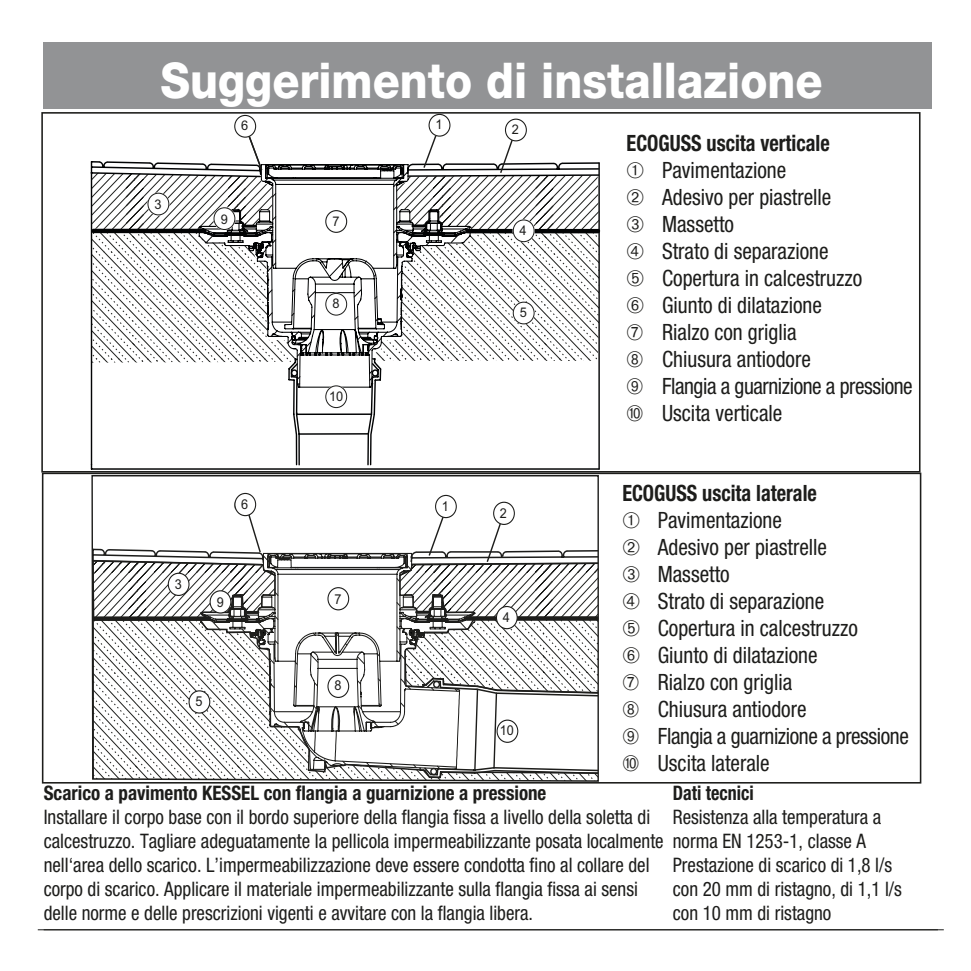
<style>
.page{position:relative;width:971px;height:971px;background:#fff}
.page>*{position:absolute;margin:0;border:0;box-sizing:border-box;transform-origin:0 0}
.t1{font:800 49.25px "Helvetica Neue LT Std";color:#fff;scale:.9 1}
.t2{font:condensed 22.5px/27px "Helvetica Neue LT Std";color:#1d1d1b;scale:.95 1}
.t3{font:condensed 20px/24px "Helvetica Neue LT Std";color:#1d1d1b;scale:.95 1}
.t4{font:700 condensed 20px "Helvetica Neue LT Std";color:#1d1d1b;scale:.95 1}
.t5{font:700 condensed 20px "Helvetica Neue LT Std";color:#1d1d1b;scale:.9 1}
.t6{font:13.5px "Arial";color:#1d1d1b;scale:.93 1}
.t7{font:13.25px "Arial";color:#1d1d1b;scale:.96 1}
.s1{font-weight:700}
</style>
<div class="page">
<div style="left:43px;top:43px;width:888px;height:66px;background:#929395"></div>
<hr style="left:44px;top:929px;width:900px;height:1px;background:#1d1d1b">
<hr style="left:38px;top:929px;width:900px;height:1px;background:#1d1d1b">
<svg style="left:90px;top:161px;width:197px;height:309px"></svg>
<svg style="left:287px;top:162px;width:313px;height:308px"></svg>
<div style="left:326px;top:386px;width:21px;height:22px;background:#fff;border-radius:50%"></div>
<div style="left:325px;top:385px;width:22px;height:23px;border:1px solid #1d1d1b;border-radius:50%"></div>
<div style="left:505px;top:119px;width:22px;height:22px;border:1px solid #1d1d1b;border-radius:50%"></div>
<div style="left:428px;top:114px;width:22px;height:23px;border:1px solid #1d1d1b;border-radius:50%"></div>
<svg style="left:91px;top:134px;width:508px;height:229px"></svg>
<div style="left:235px;top:115px;width:21px;height:22px;background:#fff;border-radius:50%"></div>
<div style="left:234px;top:115px;width:22px;height:23px;border:1px solid #1d1d1b;border-radius:50%"></div>
<div style="left:326px;top:211px;width:21px;height:21px;background:#fff;border-radius:50%"></div>
<div style="left:325px;top:210px;width:22px;height:23px;border:1px solid #1d1d1b;border-radius:50%"></div>
<div style="left:326px;top:293px;width:21px;height:22px;background:#fff;border-radius:50%"></div>
<div style="left:325px;top:293px;width:22px;height:23px;border:1px solid #fff;border-radius:50%"></div>
<div style="left:325px;top:293px;width:22px;height:22px;border:1px solid #1d1d1b;border-radius:50%"></div>
<div style="left:214px;top:208px;width:21px;height:21px;background:#fff;border-radius:50%"></div>
<div style="left:213px;top:207px;width:23px;height:23px;border:1px solid #fff;border-radius:50%"></div>
<div style="left:214px;top:207px;width:21px;height:23px;border:1px solid #1d1d1b;border-radius:50%"></div>
<div style="left:41px;top:112px;width:879px;height:361px;border:2px solid #1d1d1b"></div>
<svg style="left:91px;top:476px;width:508px;height:304px"></svg>
<div style="left:494px;top:502px;width:20px;height:22px;background:#fff;border-radius:50%"></div>
<div style="left:493px;top:502px;width:22px;height:23px;border:1px solid #1d1d1b;border-radius:50%"></div>
<div style="left:436px;top:495px;width:20px;height:23px;background:#fff;border-radius:50%"></div>
<div style="left:435px;top:495px;width:22px;height:23px;border:1px solid #1d1d1b;border-radius:50%"></div>
<svg style="left:92px;top:513px;width:506px;height:266px"></svg>
<div style="left:235px;top:493px;width:21px;height:23px;background:#fff;border-radius:50%"></div>
<div style="left:234px;top:493px;width:22px;height:23px;border:1px solid #1d1d1b;border-radius:50%"></div>
<div style="left:328px;top:588px;width:21px;height:22px;background:#fff;border-radius:50%"></div>
<div style="left:327px;top:587px;width:22px;height:23px;border:1px solid #1d1d1b;border-radius:50%"></div>
<div style="left:328px;top:675px;width:21px;height:22px;background:#fff;border-radius:50%"></div>
<div style="left:327px;top:675px;width:22px;height:23px;border:1px solid #1d1d1b;border-radius:50%"></div>
<div style="left:210px;top:591px;width:21px;height:22px;background:#fff;border-radius:50%"></div>
<div style="left:210px;top:590px;width:21px;height:23px;border:1px solid #1d1d1b;border-radius:50%"></div>
<div style="left:42px;top:473px;width:879px;height:310px;border:2px solid #1d1d1b"></div>
<h1 class="t1" style="left:160px;top:51px;width:737px">Suggerimento di installazione</h1>
<p class="t7" style="left:155px;top:195px;width:9px">3</p>
<p class="t7" style="left:237px;top:117px;width:13px">66</p>
<p class="t7" style="left:435px;top:116px;width:9px">1</p>
<p class="t7" style="left:221px;top:210px;width:9px">9</p>
<p class="t7" style="left:332px;top:213px;width:9px">7</p>
<p class="t7" style="left:332px;top:295px;width:9px">8</p>
<p class="t7" style="left:329px;top:387px;width:16px">10</p>
<p class="t6" style="left:175px;top:575px;width:9px">3</p>
<p class="t6" style="left:234px;top:496px;width:17px">66</p>
<p class="t6" style="left:442px;top:497px;width:9px">1</p>
<p class="t6" style="left:217px;top:593px;width:9px">9</p>
<p class="t6" style="left:335px;top:590px;width:9px">7</p>
<p class="t6" style="left:196px;top:693px;width:9px">5</p>
<p class="t6" style="left:335px;top:677px;width:9px">8</p>
<p class="t7" style="left:512px;top:121px;width:9px">2</p>
<p class="t7" style="left:520px;top:221px;width:9px">4</p>
<p class="t7" style="left:520px;top:304px;width:9px">5</p>
<p class="t6" style="left:500px;top:504px;width:9px">2</p>
<p class="t6" style="left:503px;top:608px;width:9px">4</p>
<p class="t6" style="left:500px;top:722px;width:17px">10</p>
<p class="t2" style="left:627px;top:129px;width:303px"><span class="s1">ECOGUSS uscita verticale<br></span>➀ Pavimentazione<br>➁ Adesivo per piastrelle<br>➂ Massetto<br>➃ Strato di separazione<br>➄ Copertura in calcestruzzo<br>➅ Giunto di dilatazione<br>➆ Rialzo con griglia<br>➇ Chiusura antiodore<br>➈ Flangia a guarnizione a pressione ➉ Uscita verticale</p>
<p class="t2" style="left:622px;top:479px;width:303px"><span class="s1">ECOGUSS uscita laterale<br></span>➀ Pavimentazione<br>➁ Adesivo per piastrelle<br>➂ Massetto<br>➃ Strato di separazione<br>➄ Copertura in calcestruzzo<br>➅ Giunto di dilatazione<br>➆ Rialzo con griglia<br>➇ Chiusura antiodore<br>➈ Flangia a guarnizione a pressione ➉ Uscita laterale</p>
<p class="t4" style="left:44px;top:780px;width:531px">Scarico a pavimento KESSEL con flangia a guarnizione a pressione</p>
<p class="t3" style="left:44px;top:804px;width:654px">Installare il corpo base con il bordo superiore della flangia fissa a livello della soletta di calcestruzzo. Tagliare adeguatamente la pellicola impermeabilizzante posata localmente nell‘area dello scarico. L’impermeabilizzazione deve essere condotta fino al collare del corpo di scarico. Applicare il materiale impermeabilizzante sulla flangia fissa ai sensi delle norme e delle prescrizioni vigenti e avvitare con la flangia libera.</p>
<p class="t5" style="left:673px;top:780px;width:91px">Dati tecnici</p>
<p class="t3" style="left:673px;top:804px;width:243px">Resistenza alla temperatura a norma EN 1253-1, classe A<br>Prestazione di scarico di 1,8 l/s con 20 mm di ristagno, di 1,1 l/s con 10 mm di ristagno</p>
</div>
